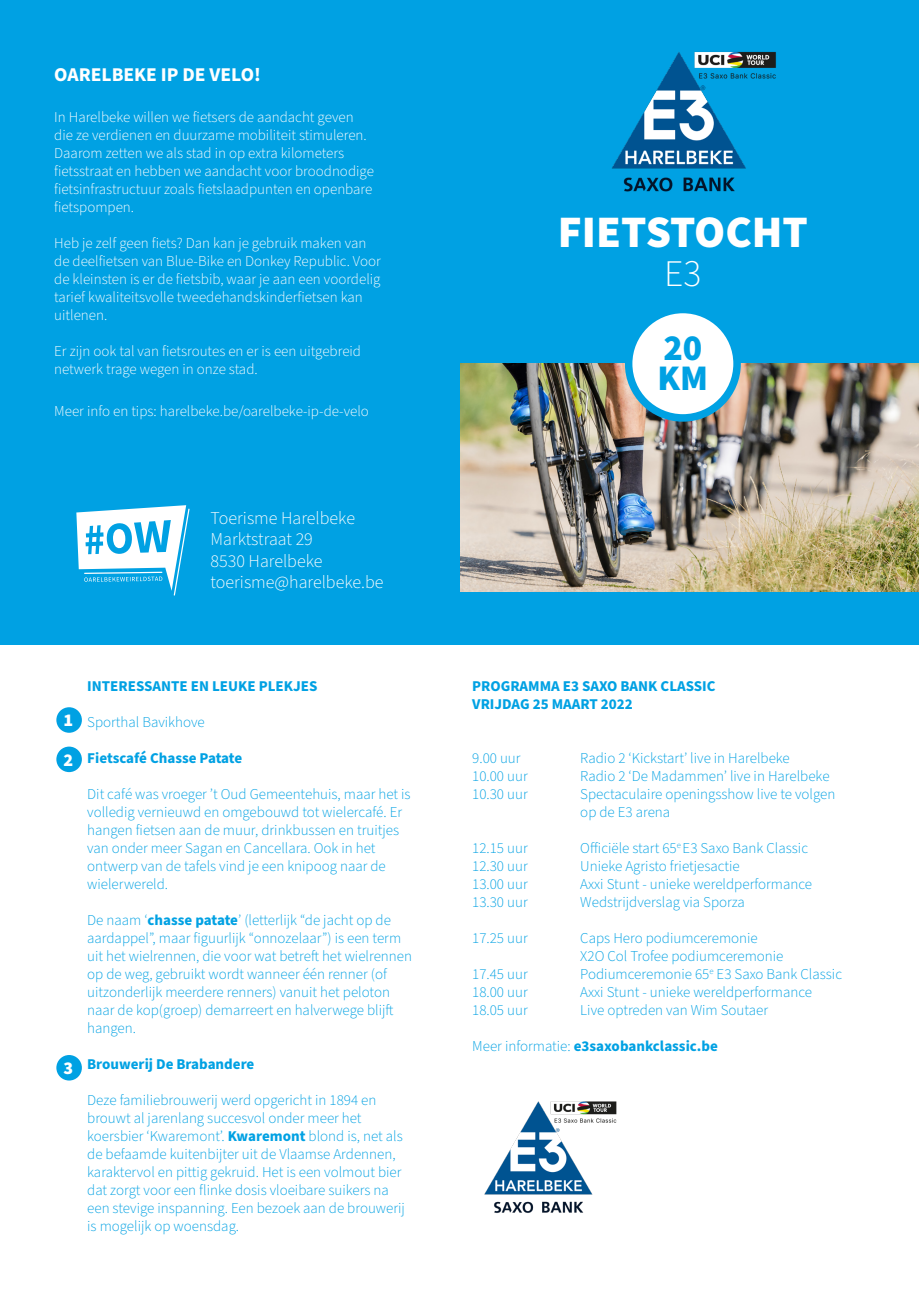
<style>
.page{position:relative;width:919px;height:1289px;background:#fff}
.page>*{position:absolute;margin:0;border:0;box-sizing:border-box;transform-origin:0 0}
.t1{font:900 45px "Source Sans Pro";color:#fff}
.t2{font:300 37.5px "Source Sans Pro";color:#fff}
.t3{font:900 36px/30px "Source Sans Pro";color:#00a1e3}
.t4{font:700 19.5px "Source Sans Pro";color:#fff}
.t5{font:300 18px "Source Sans Pro";color:#fff}
.t6{font:900 18px "Source Sans Pro";color:#fff}
.t7{font:300 15px/18px "Source Sans Pro";color:#00a1e3}
.t8{font:300 15px/18px "Source Sans Pro";color:#fff}
.t9{font:700 15px "Source Sans Pro";color:#00a1e3}
.s1{font-weight:700}
.s2{font-weight:300}
</style>
<div class="page">
<div style="left:458px;top:0;width:460px;height:364px;background:#00a1e3"></div>
<div style="left:458px;top:591px;width:460px;height:53px;background:#00a1e3"></div>
<img style="left:459px;top:364px;width:459px;height:227px">
<div style="left:628px;top:309px;width:109px;height:109px;background:#fff;border-radius:50%"></div>
<div style="left:625px;top:306px;width:115px;height:115px;border:8px solid #00a1e3;border-radius:50%"></div>
<div style="left:0;top:0;width:459px;height:644px;background:#00a1e3"></div>
<svg style="left:76px;top:505px;width:113px;height:90px"></svg>
<img style="left:612px;top:51px;width:164px;height:141px">
<div style="left:56px;top:707px;width:26px;height:25px;background:#00a1e3;border-radius:50%"></div>
<div style="left:56px;top:746px;width:26px;height:26px;background:#00a1e3;border-radius:50%"></div>
<div style="left:56px;top:1054px;width:26px;height:26px;background:#00a1e3;border-radius:50%"></div>
<img style="left:484px;top:1101px;width:133px;height:112px">
<p class="t4" style="left:54px;top:61px;width:208px">OARELBEKE IP DE VELO!</p>
<p class="t8" style="left:54px;top:108px;width:321px">In Harelbeke willen we fietsers de aandacht geven die ze verdienen en duurzame mobiliteit stimuleren.<br>Daarom zetten we als stad in op extra kilometers fietsstraat en hebben we aandacht voor broodnodige fietsinfrastructuur zoals fietslaadpunten en openbare fietspompen.</p>
<p class="t8" style="left:54px;top:234px;width:328px">Heb je zelf geen fiets? Dan kan je gebruik maken van de deelfietsen van Blue-Bike en Donkey Republic. Voor de kleinsten is er de fietsbib, waar je aan een voordelig tarief kwaliteitsvolle tweedehandskinderfietsen kan uitlenen.</p>
<p class="t8" style="left:54px;top:342px;width:308px">Er zijn ook tal van fietsroutes en er is een uitgebreid netwerk trage wegen in onze stad.</p>
<p class="t8" style="left:54px;top:402px;width:316px">Meer info en tips: harelbeke.be/oarelbeke-ip-de-velo</p>
<p class="t5" style="left:210px;top:505px;width:146px">Toerisme Harelbeke</p>
<p class="t5" style="left:210px;top:527px;width:104px">Marktstraat 29</p>
<p class="t5" style="left:210px;top:549px;width:113px">8530 Harelbeke</p>
<p class="t5" style="left:210px;top:570px;width:174px">toerisme@harelbeke.be</p>
<p class="t6" style="left:63px;top:707px;width:11px">1</p>
<p class="t6" style="left:63px;top:747px;width:11px">2</p>
<p class="t6" style="left:63px;top:1055px;width:11px">3</p>
<p class="t9" style="left:87px;top:675px;width:232px">INTERESSANTE EN LEUKE PLEKJES</p>
<p class="t7" style="left:87px;top:713px;width:119px">Sporthal Bavikhove</p>
<p class="t9" style="left:87px;top:747px;width:157px">Fietscafé Chasse Patate</p>
<p class="t7" style="left:87px;top:785px;width:325px">Dit café was vroeger ’t Oud Gemeentehuis, maar het is volledig vernieuwd en omgebouwd tot wielercafé. Er hangen fietsen aan de muur, drinkbussen en truitjes van onder meer Sagan en Cancellara. Ook in het ontwerp van de tafels vind je een knipoog naar de wielerwereld.</p>
<p class="t7" style="left:87px;top:911px;width:326px">De naam ‘<span class="s1">chasse patate</span>’ (letterlijk “de jacht op de aardappel”, maar figuurlijk “onnozelaar”) is een term uit het wielrennen, die voor wat betreft het wielrennen op de weg, gebruikt wordt wanneer één renner (of uitzonderlijk meerdere renners) vanuit het peloton naar de kop(groep) demarreert en halverwege blijft hangen.</p>
<p class="t9" style="left:87px;top:1053px;width:169px">Brouwerij De Brabandere</p>
<p class="t7" style="left:87px;top:1091px;width:319px">Deze familiebrouwerij werd opgericht in 1894 en brouwt al jarenlang succesvol onder meer het koersbier ‘Kwaremont’. <span class="s1">Kwaremont</span> blond is, net als de befaamde kuitenbijter uit de Vlaamse Ardennen, karaktervol en pittig gekruid. Het is een volmout bier dat zorgt voor een flinke dosis vloeibare suikers na een stevige inspanning. Een bezoek aan de brouwerij is mogelijk op woensdag.</p>
<p class="t1" style="left:557px;top:201px;width:251px">FIETSTOCHT</p>
<p class="t2" style="left:664px;top:249px;width:39px">E3</p>
<p class="t3" style="left:657px;top:334px;width:52px">20<br>KM</p>
<p class="t9" style="left:472px;top:675px;width:245px">PROGRAMMA E3 SAXO BANK CLASSIC</p>
<p class="t9" style="left:472px;top:693px;width:162px">VRIJDAG 25 MAART 2022</p>
<p class="t7" style="left:472px;top:749px;width:50px">9.00 uur</p>
<p class="t7" style="left:580px;top:749px;width:211px">Radio 2 ‘Kickstart’ live in Harelbeke</p>
<p class="t7" style="left:472px;top:767px;width:57px">10.00 uur</p>
<p class="t7" style="left:580px;top:767px;width:251px">Radio 2 ‘De Madammen’ live in Harelbeke</p>
<p class="t7" style="left:472px;top:785px;width:57px">10.30 uur</p>
<p class="t7" style="left:580px;top:785px;width:256px">Spectaculaire openingsshow live te volgen op de E3 arena</p>
<p class="t7" style="left:472px;top:839px;width:57px">12.15 uur</p>
<p class="t7" style="left:580px;top:839px;width:229px">Officiële start 65<sup>e</sup> E3 Saxo Bank Classic</p>
<p class="t7" style="left:472px;top:857px;width:57px">12.30 uur</p>
<p class="t7" style="left:580px;top:857px;width:161px">Unieke Agristo frietjesactie</p>
<p class="t7" style="left:472px;top:875px;width:57px">13.00 uur</p>
<p class="t7" style="left:580px;top:875px;width:233px">Axxi Stunt - unieke wereldperformance</p>
<p class="t7" style="left:472px;top:893px;width:57px">13.30 uur</p>
<p class="t7" style="left:580px;top:893px;width:166px">Wedstrijdverslag via Sporza</p>
<p class="t7" style="left:472px;top:929px;width:57px">17.25 uur</p>
<p class="t7" style="left:580px;top:929px;width:179px">Caps Hero podiumceremonie</p>
<p class="t7" style="left:580px;top:947px;width:205px">X2O Col Trofee podiumceremonie</p>
<p class="t7" style="left:472px;top:965px;width:57px">17.45 uur</p>
<p class="t7" style="left:580px;top:965px;width:263px">Podiumceremonie 65<sup>e</sup> E3 Saxo Bank Classic</p>
<p class="t7" style="left:472px;top:983px;width:57px">18.00 uur</p>
<p class="t7" style="left:580px;top:983px;width:233px">Axxi Stunt - unieke wereldperformance</p>
<p class="t7" style="left:472px;top:1001px;width:57px">18.05 uur</p>
<p class="t7" style="left:580px;top:1001px;width:189px">Live optreden van Wim Soutaer</p>
<p class="t9" style="left:472px;top:1035px;width:247px"><span class="s2">Meer informatie:</span> e3saxobankclassic.be</p>
</div>
